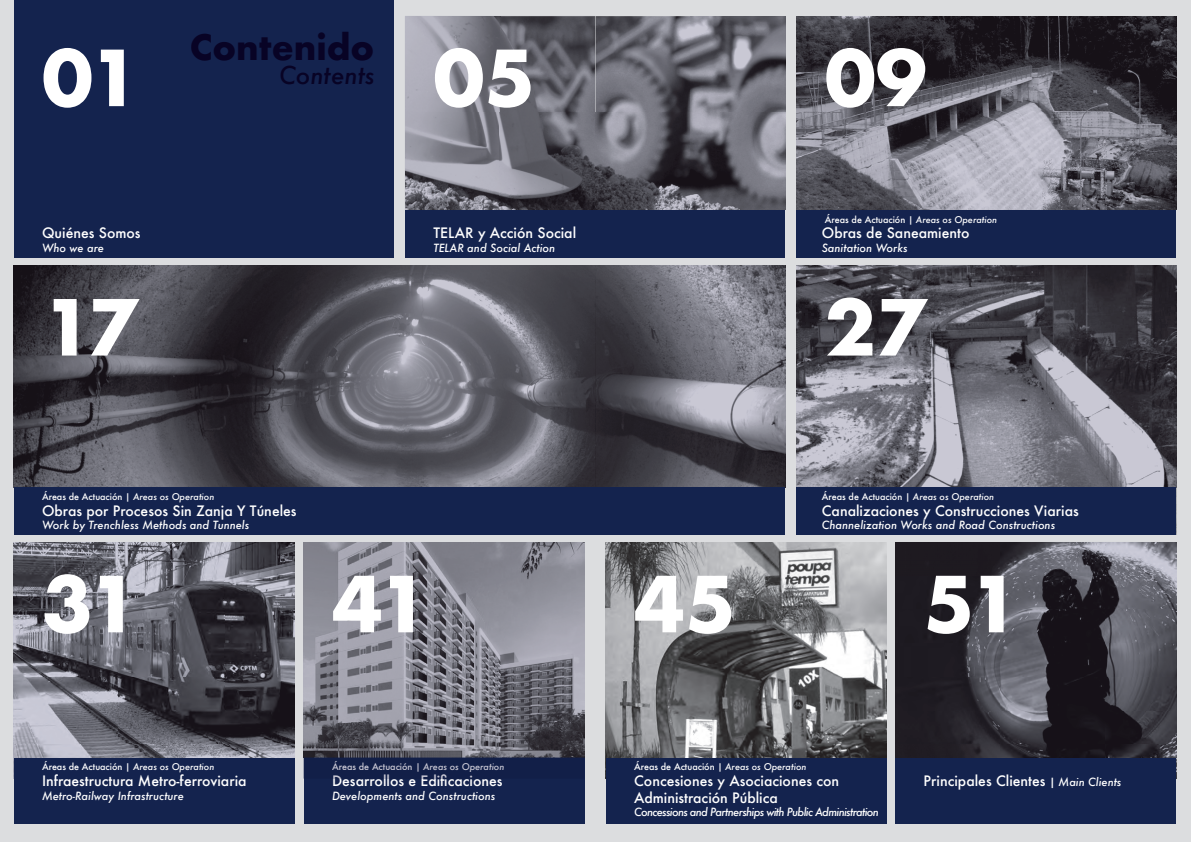
<style>
.page{position:relative;width:1191px;height:842px;background:#fff}
.page>*{position:absolute;margin:0;border:0;box-sizing:border-box;transform-origin:0 0}
.t1{font:700 75px "Futura";letter-spacing:-.05em;color:#fff}
.t2{font:700 34px "Futura";color:#080325}
.t3{font:italic 500 24px "Futura";color:#080325}
.t4{font:500 14px/16.8px "Futura";color:#fff}
.t5{font:italic 500 11px "Futura";color:#fff}
.t6{font:italic 500 11px "Futura";letter-spacing:-.06em;color:#fff}
.t7{font:italic 500 9px "Futura";color:#fff}
.s1{font-style:normal}
.s2{font-style:italic;font-size:11px}
</style>
<div class="page">
<div style="left:0;top:0;width:595px;height:842px;background:#dcdddf"></div>
<div style="left:596px;top:0;width:595px;height:842px;background:#dcdddf"></div>
<div style="left:796px;top:210px;width:380px;height:47px;background:#14234e"></div>
<img style="left:796px;top:16px;width:380px;height:194px">
<img style="left:796px;top:266px;width:380px;height:222px">
<img style="left:14px;top:266px;width:771px;height:222px">
<div style="left:14px;top:488px;width:581px;height:47px;background:#14234e"></div>
<div style="left:596px;top:488px;width:189px;height:47px;background:#14234e"></div>
<div style="left:796px;top:488px;width:380px;height:47px;background:#14234e"></div>
<img style="left:14px;top:542px;width:280px;height:215px">
<div style="left:14px;top:757px;width:280px;height:66px;background:#14234e"></div>
<img style="left:606px;top:542px;width:280px;height:215px">
<div style="left:606px;top:757px;width:280px;height:66px;background:#14234e"></div>
<img style="left:895px;top:542px;width:281px;height:215px">
<div style="left:895px;top:757px;width:281px;height:66px;background:#14234e"></div>
<div style="left:405px;top:210px;width:190px;height:47px;background:#14234e"></div>
<img style="left:405px;top:16px;width:380px;height:194px">
<div style="left:595px;top:210px;width:190px;height:47px;background:#14234e"></div>
<div style="left:14px;top:0;width:380px;height:257px;background:#14234e"></div>
<div style="left:304px;top:757px;width:280px;height:66px;background:#14234e"></div>
<img style="left:304px;top:542px;width:280px;height:215px">
<svg style="left:304px;top:757px;width:280px;height:1px"></svg>
<hr style="left:333px;top:774px;width:169px;height:4px;background:#121f48">
<div style="left:332px;top:760px;width:80px;height:10px;background:#121f48"></div>
<div style="left:412px;top:762px;width:92px;height:10px;background:#121f48"></div>
<h2 class="t2" style="left:190px;top:23px;width:186px">Contenido</h2>
<h3 class="t3" style="left:279px;top:59px;width:97px">Contents</h3>
<h1 class="t1" style="left:42px;top:24px;width:100px">01</h1>
<h1 class="t1" style="left:433px;top:24px;width:103px">05</h1>
<h1 class="t1" style="left:825px;top:24px;width:104px">09</h1>
<p class="t4" style="left:42px;top:225px;width:100px">Quiénes Somos</p>
<p class="t5" style="left:42px;top:240px;width:63px">Who we are</p>
<p class="t4" style="left:433px;top:225px;width:144px">TELAR y Acción Social</p>
<p class="t5" style="left:433px;top:240px;width:123px">TELAR and Social Action</p>
<p class="t7" style="left:825px;top:213px;width:174px"><span class="s1">Áreas de Actuación</span> | Areas os Operation</p>
<p class="t4" style="left:822px;top:225px;width:149px">Obras de Saneamiento</p>
<p class="t5" style="left:822px;top:240px;width:87px">Sanitation Works</p>
<h1 class="t1" style="left:42px;top:273px;width:98px">17</h1>
<h1 class="t1" style="left:824px;top:273px;width:103px">27</h1>
<p class="t7" style="left:42px;top:491px;width:174px"><span class="s1">Áreas de Actuación</span> | Areas os Operation</p>
<p class="t4" style="left:42px;top:502px;width:256px">Obras por Procesos Sin Zanja Y Túneles</p>
<p class="t5" style="left:42px;top:518px;width:209px">Work by Trenchless Methods and Tunnels</p>
<p class="t7" style="left:822px;top:491px;width:174px"><span class="s1">Áreas de Actuación</span> | Areas os Operation</p>
<p class="t4" style="left:822px;top:502px;width:258px">Canalizaciones y Construcciones Viarias</p>
<p class="t5" style="left:822px;top:518px;width:235px">Channelization Works and Road Constructions</p>
<h1 class="t1" style="left:42px;top:550px;width:99px">31</h1>
<h1 class="t1" style="left:332px;top:550px;width:99px">41</h1>
<h1 class="t1" style="left:634px;top:550px;width:104px">45</h1>
<h1 class="t1" style="left:923px;top:550px;width:98px">51</h1>
<p class="t7" style="left:42px;top:760px;width:174px"><span class="s1">Áreas de Actuación</span> | Areas os Operation</p>
<p class="t7" style="left:332px;top:760px;width:174px"><span class="s1">Áreas de Actuación</span> | Areas os Operation</p>
<p class="t7" style="left:634px;top:760px;width:174px"><span class="s1">Áreas de Actuación</span> | Areas os Operation</p>
<p class="t4" style="left:332px;top:772px;width:172px">Desarrollos e Edificaciones</p>
<p class="t5" style="left:332px;top:788px;width:165px">Developments and Constructions</p>
<p class="t4" style="left:42px;top:772px;width:206px">Infraestructura Metro-ferroviaria</p>
<p class="t4" style="left:923px;top:772px;width:199px">Principales Clientes <span class="s2">| Main Clients</span></p>
<p class="t5" style="left:42px;top:788px;width:143px">Metro-Railway Infrastructure</p>
<p class="t4" style="left:634px;top:772px;width:207px">Concesiones y Asociaciones con<br>Administración Pública</p>
<p class="t6" style="left:634px;top:805px;width:246px">Concessions and Partnerships with Public Administration</p>
</div>
